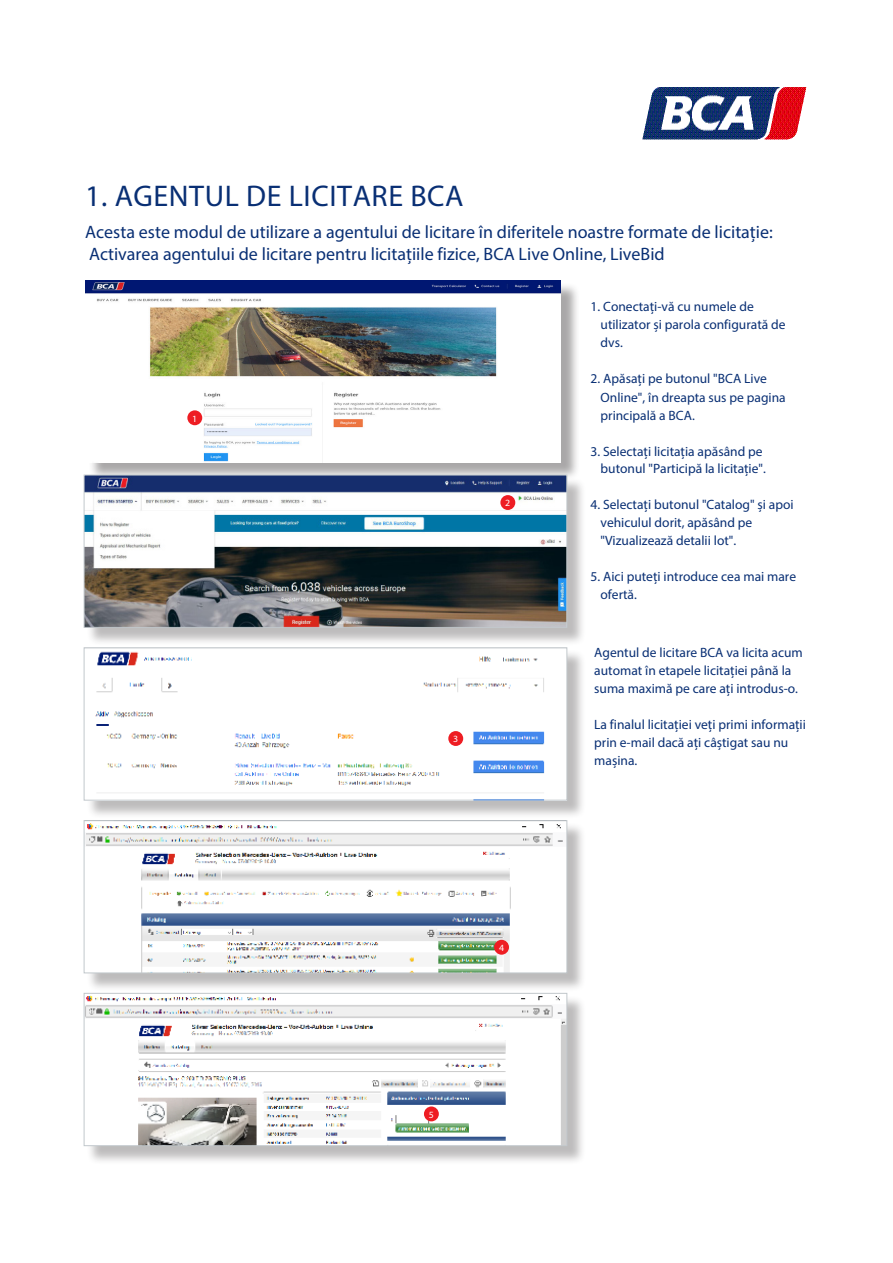
<style>
.page{position:relative;width:893px;height:1263px;background:#fff}
.page>*{position:absolute;margin:0;border:0;box-sizing:border-box;transform-origin:0 0}
.Bankverbindung{font:30px "Myriad Pro";letter-spacing:.02em;color:#092f74}
.Bankverbindung-2{font:18px/21.8px "Myriad Pro";color:#092f74}
.t1{font:13.5px/18px "Myriad Pro";color:#092f74}
.t2{font:9.6px "Myriad Pro";color:#fff}
</style>
<div class="page">
<div style="left:88px;top:283px;width:492px;height:197px;background:#231f20;opacity:.39"></div>
<img style="left:86px;top:281px;width:475px;height:181px">
<img style="left:642px;top:87px;width:165px;height:53px">
<div style="left:187px;top:410px;width:15px;height:15px;background:#ee1d23;border-radius:50%"></div>
<div style="left:86px;top:477px;width:500px;height:169px;background:#231f20;opacity:.3"></div>
<img style="left:86px;top:477px;width:479px;height:149px">
<div style="left:84px;top:475px;width:483px;height:153px;border:1px solid #c2c8cc"></div>
<div style="left:500px;top:495px;width:15px;height:15px;background:#ee1d23;border-radius:50%"></div>
<div style="left:86px;top:650px;width:500px;height:169px;background:#231f20;opacity:.3"></div>
<img style="left:86px;top:650px;width:479px;height:148px">
<div style="left:84px;top:647px;width:483px;height:153px;border:1px solid #c2c8cc"></div>
<div style="left:448px;top:731px;width:15px;height:15px;background:#ee1d23;border-radius:50%"></div>
<div style="left:86px;top:822px;width:500px;height:170px;background:#231f20;opacity:.3"></div>
<img style="left:86px;top:822px;width:479px;height:149px">
<div style="left:84px;top:820px;width:483px;height:153px;border:1px solid #c2c8cc"></div>
<div style="left:494px;top:940px;width:15px;height:15px;background:#ee1d23;border-radius:50%"></div>
<div style="left:86px;top:995px;width:500px;height:170px;background:#231f20;opacity:.3"></div>
<img style="left:86px;top:995px;width:479px;height:149px">
<div style="left:84px;top:993px;width:483px;height:153px;border:1px solid #c2c8cc"></div>
<div style="left:424px;top:1106px;width:15px;height:15px;background:#ee1d23;border-radius:50%"></div>
<p class="Bankverbindung" style="left:85px;top:178px;width:380px">1. AGENTUL DE LICITARE BCA</p>
<p class="Bankverbindung-2" style="left:85px;top:221px;width:689px">Acesta este modul de utilizare a agentului de licitare în diferitele noastre formate de licitație:<br>Activarea agentului de licitare pentru licitațiile fizice, BCA Live Online, LiveBid</p>
<p class="t1" style="left:601px;top:298px;width:186px;text-indent:-10px">1. Conectați-vă cu numele de utilizator și parola configurată de dvs.</p>
<p class="t1" style="left:601px;top:370px;width:187px;text-indent:-10px">2. Apăsați pe butonul "BCA Live<br>Online", în dreapta sus pe pagina principală a BCA.</p>
<p class="t1" style="left:591px;top:442px;width:177px;line-height:17.4px;text-align:right">3. Selectați licitația apăsând pe butonul "Participă la licitație".</p>
<p class="t1" style="left:601px;top:495px;width:195px;text-indent:-10px">4. Selectați butonul "Catalog" și apoi vehiculul dorit, apăsând pe "Vizualizează detalii lot".</p>
<p class="t1" style="left:601px;top:567px;width:197px;text-indent:-10px">5. Aici puteți introduce cea mai mare ofertă.</p>
<p class="t2" style="left:192px;top:413px;width:7px">1</p>
<p class="t2" style="left:505px;top:497px;width:7px">2</p>
<p class="t2" style="left:453px;top:733px;width:7px">3</p>
<p class="t2" style="left:429px;top:1109px;width:7px">5</p>
<p class="t2" style="left:499px;top:942px;width:7px">4</p>
<p class="t1" style="left:594px;top:643px;width:210px">Agentul de licitare BCA va licita acum automat în etapele licitației până la suma maximă pe care ați introdus-o.</p>
<p class="t1" style="left:594px;top:715px;width:213px">La finalul licitației veți primi informații prin e-mail dacă ați câștigat sau nu mașina.</p>
</div>
